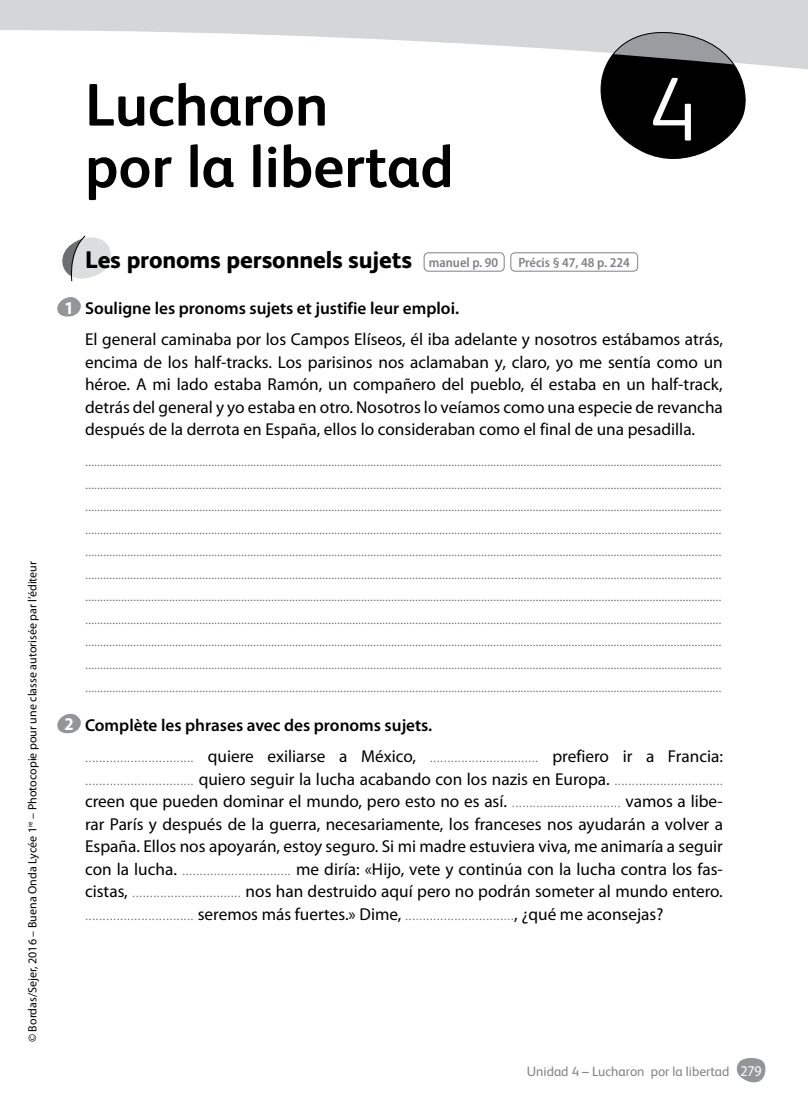
<style>
.page{position:relative;width:808px;height:1106px;background:#fff}
.page>*{position:absolute;margin:0;border:0;box-sizing:border-box;transform-origin:0 0}
.t1{font:300 91.2px "FS Albert";color:#fff}
.t2{font:700 60px "FS Albert";color:#000}
.t3{font:800 24px "FS Albert";color:#000}
.t4{font:700 semi-condensed 18px "Myriad Pro";color:#fff}
.t5{font:300 17.25px/22.5px "Myriad Pro";color:#6d6e71;text-align:justify}
.t6{font:17.25px/22.5px "Myriad Pro";color:#000;text-align:justify}
.t7{font:600 17.25px "Myriad Pro";color:#000}
.t8{font:13.5px "FS Albert";color:#808285}
.t9{font:600 semi-condensed 13.5px "Myriad Pro";color:#808285}
.t10{font:12px "Myriad Pro";color:#000}
.s1{font-family:"Myriad Pro";font-weight:600;font-stretch:semi-condensed;font-size:13.5px;color:#808285}
.s2{font-weight:600;color:#000}
.s3{font-weight:400;color:#000}
.s4{font-weight:300;color:#6d6e71}
.s5{font-family:"Myriad Pro";font-stretch:semi-condensed;font-size:15px;color:#fff}
</style>
<div class="page">
<svg style="left:736px;top:1058px;width:30px;height:25px"></svg>
<svg style="left:62px;top:235px;width:49px;height:47px"></svg>
<div style="left:424px;top:252px;width:80px;height:19px;border:1px solid #808285;border-radius:4px"></div>
<div style="left:510px;top:252px;width:128px;height:19px;border:1px solid #808285;border-radius:4px"></div>
<svg style="left:57px;top:297px;width:24px;height:20px"></svg>
<svg style="left:57px;top:713px;width:24px;height:20px"></svg>
<svg style="left:0;top:0;width:808px;height:70px;fill:#d4d6d7"></svg>
<svg style="left:577px;top:30px;width:175px;height:129px"></svg>
<p class="t10" style="left:26px;top:1042px;width:482px;rotate:-90deg">© Bordas/Sejer, 2016 – Buena Onda Lycée 1<sup>re</sup> – Photocopie pour une classe autorisée par l’éditeur</p>
<h2 class="t2" style="left:85px;top:70px;width:245px">Lucharon</h2>
<h1 class="t1" style="left:648px;top:57px;width:51px">4</h1>
<h2 class="t2" style="left:85px;top:132px;width:370px">por la libertad</h2>
<p class="t4" style="left:64px;top:297px;width:11px">1</p>
<p class="t4" style="left:64px;top:714px;width:11px">2</p>
<h3 class="t3" style="left:85px;top:246px;width:415px">Les pronoms personnels sujets <span class="s1">manuel p. 90</span></h3>
<p class="t9" style="left:518px;top:255px;width:113px">Précis § 47, 48 p. 224</p>
<p class="t7" style="left:85px;top:299px;width:376px">Souligne les pronoms sujets et justifie leur emploi.</p>
<p class="t6" style="left:85px;top:329px;width:639px">El general caminaba por los Campos Elíseos, él iba adelante y nosotros estábamos atrás, encima de los half-tracks. Los parisinos nos aclamaban y, claro, yo me sentía como un héroe. A mi lado estaba Ramón, un compañero del pueblo, él estaba en un half-track, detrás del general y yo estaba en otro. Nosotros lo veíamos como una especie de revancha después de la derrota en España, ellos lo consideraban como el final de una pesadilla.</p>
<p class="t5" style="left:85px;top:450px;width:638px">.................................................................................................................................................................................................................... .................................................................................................................................................................................................................... .................................................................................................................................................................................................................... .................................................................................................................................................................................................................... .................................................................................................................................................................................................................... .................................................................................................................................................................................................................... .................................................................................................................................................................................................................... .................................................................................................................................................................................................................... .................................................................................................................................................................................................................... .................................................................................................................................................................................................................... ....................................................................................................................................................................................................................</p>
<p class="t5" style="left:85px;top:710px;width:639px;line-height:31px"><span class="s2">Complète les phrases avec des pronoms sujets.<br></span>............................... <span class="s3">quiere exiliarse a México,</span> ............................... <span class="s3">prefiero ir a Francia:</span></p>
<p class="t6" style="left:85px;top:768px;width:639px"><span class="s4">...............................</span> quiero seguir la lucha acabando con los nazis en Europa. <span class="s4">............................... </span>creen que pueden dominar el mundo, pero esto no es así. <span class="s4">...............................</span> vamos a libe&shy;rar París y después de la guerra, necesariamente, los franceses nos ayudarán a volver a España. Ellos nos apoyarán, estoy seguro. Si mi madre estuviera viva, me animaría a seguir con la lucha. <span class="s4">...............................</span> me diría: «Hijo, vete y continúa con la lucha contra los fas&shy;cistas, <span class="s4">...............................</span> nos han destruido aquí pero no podrán someter al mundo entero. <span class="s4">...............................</span> seremos más fuertes.» Dime, <span class="s4">...............................</span>, ¿qué me aconsejas?</p>
<p class="t8" style="left:527px;top:1064px;width:236px">Unidad 4 – Lucharon por la libertad <span class="s5">279</span></p>
</div>
